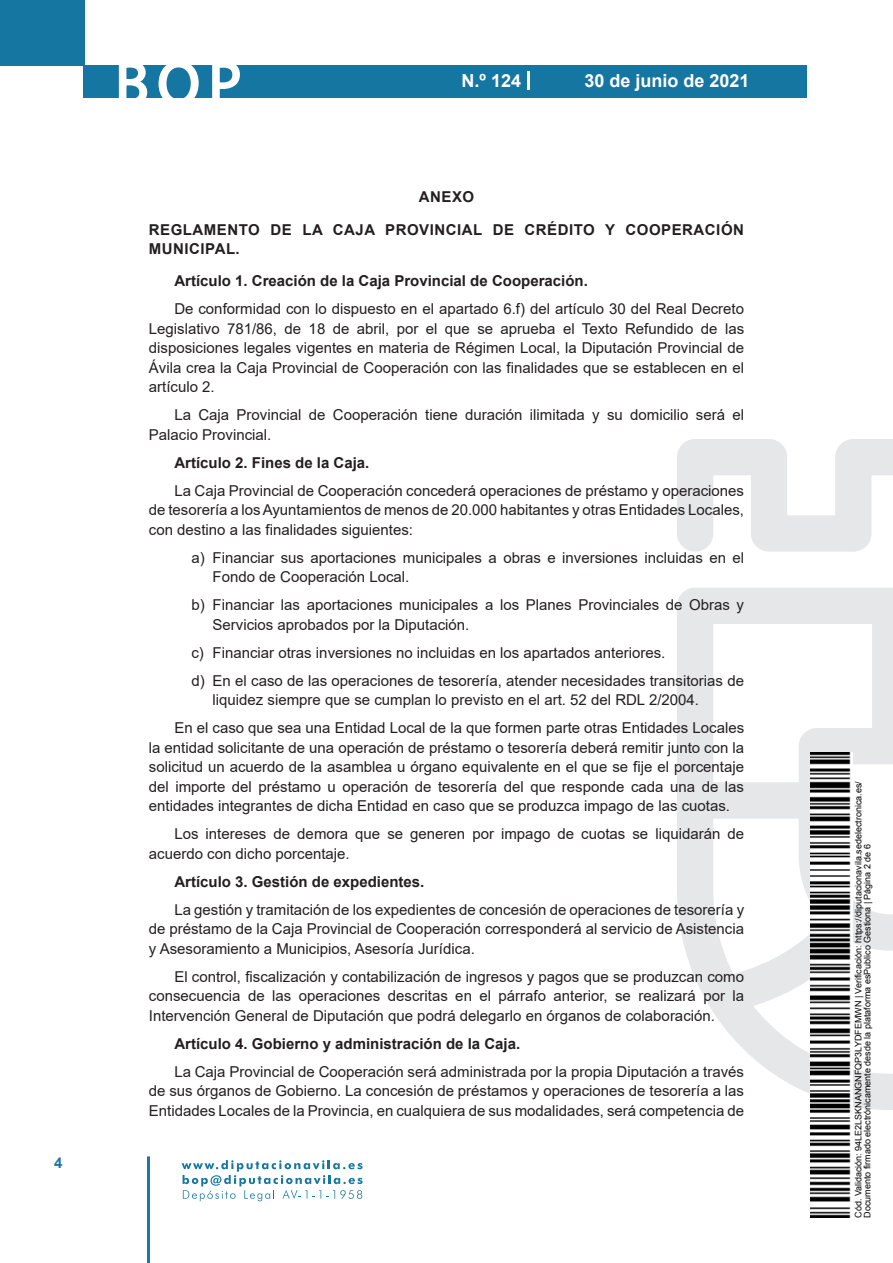
<style>
.page{position:relative;width:893px;height:1263px;background:#fff}
.page>*{position:absolute;margin:0;border:0;box-sizing:border-box;transform-origin:0 0}
.t1{font:500 61.5px "Avant Garde";color:#fff}
.t2{font:700 18px "Arial";color:#fff}
.t3{font:15px/19.5px "Arial";color:#231f20;text-align:justify}
.t4{font:700 15px/32.2px "Arial";color:#231f20}
.t5{font:700 15px/32.2px "Arial";letter-spacing:.035em;color:#231f20;text-align:center}
.t6{font:700 15px "Arial";color:#1d76a4}
.t7{font:9px/9px "Arial";color:#000}
</style>
<div class="page">
<div style="left:0;top:0;width:85px;height:65px;background:#1676a2"></div>
<div style="left:84px;top:65px;width:723px;height:33px;background:#1676a2"></div>
<svg style="left:118px;top:65px;width:30px;height:33px"></svg>
<svg style="left:158px;top:65px;width:41px;height:33px"></svg>
<svg style="left:212px;top:65px;width:28px;height:33px"></svg>
<svg style="left:182px;top:1160px;width:181px;height:41px"></svg>
<hr style="left:147px;top:1156px;width:3px;height:107px;background:#1d76a4">
<svg style="left:528px;top:71px;width:2px;height:19px"></svg>
<svg style="left:677px;top:439px;width:216px;height:671px"></svg>
<img style="left:810px;top:753px;width:42px;height:465px">
<p class="t6" style="left:54px;top:1152px;width:10px">4</p>
<h1 class="t1" style="left:115px;top:46px;width:128px">BOP</h1>
<p class="t2" style="left:462px;top:68px;width:61px">N.º 124</p>
<p class="t2" style="left:584px;top:68px;width:167px">30 de junio de 2021</p>
<p class="t5" style="left:149px;top:181px;width:597px">ANEXO<br>REGLAMENTO DE LA CAJA PROVINCIAL DE CRÉDITO Y COOPERACIÓN</p>
<p class="t4" style="left:174px;top:233px;width:415px;text-indent:-26px">MUNICIPAL.<br>Artículo 1. Creación de la Caja Provincial de Cooperación.</p>
<p class="t3" style="left:149px;top:299px;width:597px;text-indent:26px">De conformidad con lo dispuesto en el apartado 6.f) del artículo 30 del Real Decreto Legislativo 781/86, de 18 de abril, por el que se aprueba el Texto Refundido de las disposiciones legales vigentes en materia de Régimen Local, la Diputación Provincial de Ávila crea la Caja Provincial de Cooperación con las finalidades que se establecen en el artículo 2.</p>
<p class="t3" style="left:149px;top:405px;width:597px;text-indent:26px">La Caja Provincial de Cooperación tiene duración ilimitada y su domicilio será el<br>Palacio Provincial.</p>
<p class="t4" style="left:174px;top:447px;width:197px">Artículo 2. Fines de la Caja.</p>
<p class="t3" style="left:149px;top:481px;width:597px;text-indent:26px">La Caja Provincial de Cooperación concederá operaciones de préstamo y operaciones de tesorería a los Ayuntamientos de menos de 20.000 habitantes y otras Entidades Locales, con destino a las finalidades siguientes:</p>
<p class="t3" style="left:213px;top:548px;width:533px;text-indent:-21px">a) Financiar sus aportaciones municipales a obras e inversiones incluidas en el<br>Fondo de Cooperación Local.</p>
<p class="t3" style="left:213px;top:595px;width:533px;text-indent:-21px">b) Financiar las aportaciones municipales a los Planes Provinciales de Obras y<br>Servicios aprobados por la Diputación.</p>
<p class="t3" style="left:191px;top:638px;width:554px;line-height:28px">c) Financiar otras inversiones no incluidas en los apartados anteriores.<br>d) En el caso de las operaciones de tesorería, atender necesidades transitorias de</p>
<p class="t3" style="left:174px;top:686px;width:571px;line-height:28px;text-align:center">liquidez siempre que se cumplan lo previsto en el art. 52 del RDL 2/2004.<br>En el caso que sea una Entidad Local de la que formen parte otras Entidades Locales</p>
<p class="t3" style="left:149px;top:738px;width:597px">la entidad solicitante de una operación de préstamo o tesorería deberá remitir junto con la solicitud un acuerdo de la asamblea u órgano equivalente en el que se fije el porcentaje del importe del préstamo u operación de tesorería del que responde cada una de las entidades integrantes de dicha Entidad en caso que se produzca impago de las cuotas.</p>
<p class="t3" style="left:149px;top:824px;width:597px;text-indent:26px">Los intereses de demora que se generen por impago de cuotas se liquidarán de acuerdo con dicho porcentaje.</p>
<p class="t4" style="left:174px;top:866px;width:252px">Artículo 3. Gestión de expedientes.</p>
<p class="t3" style="left:149px;top:900px;width:597px;text-indent:26px">La gestión y tramitación de los expedientes de concesión de operaciones de tesorería y de préstamo de la Caja Provincial de Cooperación corresponderá al servicio de Asistencia y Asesoramiento a Municipios, Asesoría Jurídica.</p>
<p class="t3" style="left:149px;top:967px;width:597px;text-indent:26px">El control, fiscalización y contabilización de ingresos y pagos que se produzcan como consecuencia de las operaciones descritas en el párrafo anterior, se realizará por la Intervención General de Diputación que podrá delegarlo en órganos de colaboración.</p>
<p class="t4" style="left:174px;top:1028px;width:347px">Artículo 4. Gobierno y administración de la Caja.</p>
<p class="t3" style="left:149px;top:1062px;width:597px;text-indent:26px">La Caja Provincial de Cooperación será administrada por la propia Diputación a través de sus órganos de Gobierno. La concesión de préstamos y operaciones de tesorería a las Entidades Locales de la Provincia, en cualquiera de sus modalidades, será competencia de</p>
<p class="t7" style="left:855px;top:1218px;width:438px;rotate:-90deg">Cód. Validación: 94LE2LSKNANGNFQP3LYDFEMWN | Verificación: https://diputacionavila.sedelectronica.es/<br>Documento firmado electrónicamente desde la plataforma esPublico Gestiona | Página 2 de 6</p>
</div>
